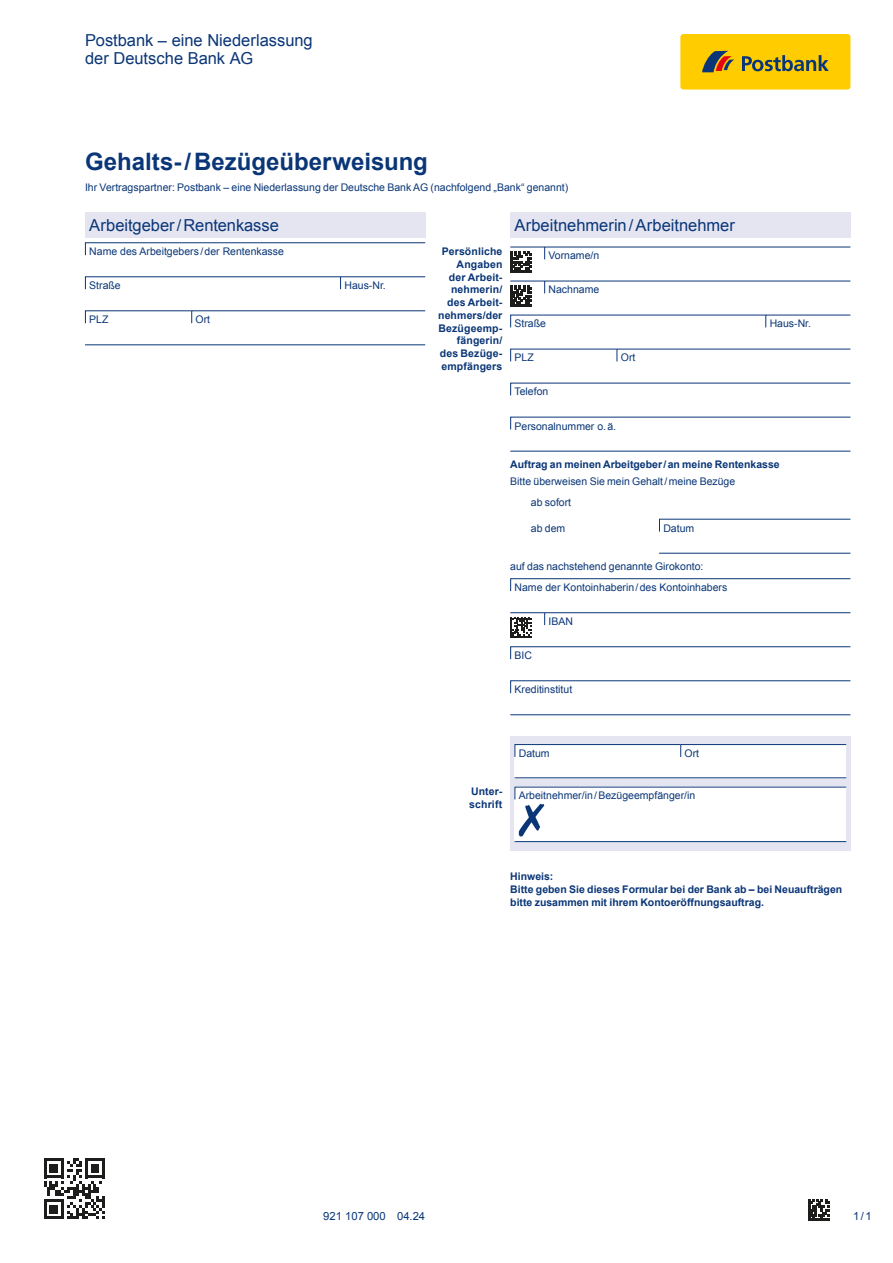
<style>
.page{position:relative;width:893px;height:1263px;background:#fff}
.page>*{position:absolute;margin:0;border:0;box-sizing:border-box;transform-origin:0 0}
.Barrierefreies_Formular_H1_Formularname_{font:700 24px "Arial";color:#0a3677}
.Barrierefreies_Formular_H2_Themenheadlin{font:16.5px "Arial";color:#0a3677}
.Barrierefreies_Formular_p_Kopf{font:16.5px/18px "Arial";color:#0a3677}
.t1{font:11.25px "Arial";color:#0a3677}
.Barrierefreies_Formular_p_Leitwort_PB{font:10.5px "Arial";color:#0a3677}
.Barrierefreies_Formular_p_Copy{font:10.5px "Arial";color:#0a3677}
.Barrierefreies_Formular_Marginaltext{font:700 10.5px/12.8px "Arial";letter-spacing:.015em;color:#0a3677;text-align:right}
.Barrierefreies_Formular_p_Copy-2{font:700 10.5px/12.8px "Arial";color:#0a3677}
.Barrierefreies_Formular_H3_Subline_bold_{font:700 10.5px "Arial";color:#0a3677}
.Barrierefreies_Formular_p_Copy_Ankreuzfe{font:10.5px "Arial";color:#0a3677}
</style>
<div class="page">
<hr style="left:808px;top:1218px;width:21px;height:2px;background:#1d1d1b">
<svg style="left:808px;top:1199px;width:21px;height:19px"></svg>
<svg style="left:44px;top:1158px;width:61px;height:61px"></svg>
<svg style="left:85px;top:242px;width:341px;height:14px"></svg>
<svg style="left:85px;top:310px;width:341px;height:14px"></svg>
<svg style="left:510px;top:348px;width:341px;height:14px"></svg>
<svg style="left:85px;top:276px;width:341px;height:14px"></svg>
<svg style="left:510px;top:314px;width:341px;height:14px"></svg>
<hr style="left:510px;top:281px;width:34px;height:1px;background:#0a3677">
<hr style="left:510px;top:304px;width:21px;height:2px;background:#1d1d1b">
<svg style="left:510px;top:285px;width:21px;height:19px"></svg>
<hr style="left:510px;top:247px;width:34px;height:1px;background:#0a3677">
<hr style="left:510px;top:270px;width:21px;height:2px;background:#1d1d1b">
<svg style="left:510px;top:251px;width:21px;height:19px"></svg>
<svg style="left:544px;top:246px;width:307px;height:14px"></svg>
<svg style="left:544px;top:280px;width:307px;height:14px"></svg>
<svg style="left:510px;top:382px;width:341px;height:14px"></svg>
<svg style="left:510px;top:416px;width:341px;height:14px"></svg>
<hr style="left:85px;top:344px;width:340px;height:1px;background:#0a3677">
<hr style="left:510px;top:451px;width:340px;height:1px;background:#0a3677">
<svg style="left:659px;top:518px;width:192px;height:14px"></svg>
<svg style="left:510px;top:578px;width:341px;height:14px"></svg>
<svg style="left:510px;top:646px;width:341px;height:14px"></svg>
<svg style="left:510px;top:680px;width:341px;height:14px"></svg>
<hr style="left:510px;top:714px;width:340px;height:1px;background:#0a3677">
<hr style="left:659px;top:553px;width:191px;height:1px;background:#0a3677">
<hr style="left:510px;top:612px;width:34px;height:1px;background:#0a3677">
<svg style="left:510px;top:617px;width:21px;height:19px"></svg>
<hr style="left:510px;top:636px;width:21px;height:2px;background:#1d1d1b">
<svg style="left:544px;top:612px;width:307px;height:14px"></svg>
<div style="left:510px;top:736px;width:340px;height:114px;background:#e4e5f1"></div>
<div style="left:514px;top:787px;width:332px;height:55px;background:#fff"></div>
<div style="left:514px;top:744px;width:332px;height:34px;background:#fff"></div>
<svg style="left:514px;top:744px;width:333px;height:13px"></svg>
<svg style="left:514px;top:786px;width:333px;height:50px"></svg>
<hr style="left:514px;top:841px;width:332px;height:1px;background:#0a3677">
<hr style="left:514px;top:777px;width:332px;height:1px;background:#0a3677">
<div style="left:680px;top:34px;width:170px;height:56px;background:#fc0;border-radius:3px"></div>
<svg style="left:742px;top:55px;width:87px;height:16px"></svg>
<svg style="left:702px;top:51px;width:32px;height:21px"></svg>
<div style="left:85px;top:213px;width:340px;height:25px;background:#e4e5f1"></div>
<div style="left:510px;top:213px;width:340px;height:25px;background:#e4e5f1"></div>
<p class="Barrierefreies_Formular_p_Kopf" style="left:85px;top:31px;width:229px">Postbank – eine Niederlassung der Deutsche Bank AG</p>
<h1 class="Barrierefreies_Formular_H1_Formularname_" style="left:85px;top:146px;width:344px">Gehalts-/Bezügeüberweisung</h1>
<p class="Barrierefreies_Formular_p_Copy" style="left:85px;top:181px;width:485px">Ihr Vertragspartner: Postbank – eine Niederlassung der Deutsche Bank AG (nachfolgend „Bank“ genannt)</p>
<h2 class="Barrierefreies_Formular_H2_Themenheadlin" style="left:89px;top:214px;width:191px">Arbeitgeber/Rentenkasse</h2>
<h2 class="Barrierefreies_Formular_H2_Themenheadlin" style="left:514px;top:214px;width:222px">Arbeitnehmerin/Arbeitnehmer</h2>
<p class="Barrierefreies_Formular_p_Leitwort_PB" style="left:89px;top:245px;width:196px">Name des Arbeitgebers /der Rentenkasse</p>
<p class="Barrierefreies_Formular_p_Leitwort_PB" style="left:89px;top:279px;width:33px">Straße</p>
<p class="Barrierefreies_Formular_p_Leitwort_PB" style="left:514px;top:317px;width:33px">Straße</p>
<h3 class="Barrierefreies_Formular_Marginaltext" style="left:438px;top:245px;width:66px">Persönliche<br>Angaben der Arbeit&shy;nehmerin/ des Arbeit&shy;nehmers/der<br>Bezügeemp&shy;fängerin/ des Bezüge&shy;empfängers</h3>
<p class="Barrierefreies_Formular_p_Leitwort_PB" style="left:549px;top:249px;width:52px">Vorname/n</p>
<p class="Barrierefreies_Formular_p_Leitwort_PB" style="left:549px;top:283px;width:52px">Nachname</p>
<p class="Barrierefreies_Formular_p_Leitwort_PB" style="left:344px;top:279px;width:43px">Haus-Nr.</p>
<p class="Barrierefreies_Formular_p_Leitwort_PB" style="left:196px;top:313px;width:16px">Ort</p>
<p class="Barrierefreies_Formular_p_Leitwort_PB" style="left:89px;top:313px;width:21px">PLZ</p>
<p class="Barrierefreies_Formular_p_Leitwort_PB" style="left:621px;top:351px;width:16px">Ort</p>
<p class="Barrierefreies_Formular_p_Leitwort_PB" style="left:514px;top:351px;width:21px">PLZ</p>
<p class="Barrierefreies_Formular_p_Leitwort_PB" style="left:770px;top:317px;width:43px">Haus-Nr.</p>
<p class="Barrierefreies_Formular_p_Leitwort_PB" style="left:514px;top:385px;width:35px">Telefon</p>
<p class="Barrierefreies_Formular_p_Leitwort_PB" style="left:514px;top:419px;width:103px">Personalnummer o.ä.</p>
<h3 class="Barrierefreies_Formular_H3_Subline_bold_" style="left:510px;top:457px;width:271px">Auftrag an meinen Arbeitgeber/an meine Rentenkasse</h3>
<p class="Barrierefreies_Formular_p_Copy" style="left:510px;top:474px;width:226px">Bitte überweisen Sie mein Gehalt/meine Bezüge</p>
<p class="Barrierefreies_Formular_p_Copy_Ankreuzfe" style="left:531px;top:495px;width:42px">ab sofort</p>
<p class="Barrierefreies_Formular_p_Copy_Ankreuzfe" style="left:531px;top:521px;width:36px">ab dem</p>
<p class="Barrierefreies_Formular_p_Leitwort_PB" style="left:663px;top:521px;width:32px">Datum</p>
<p class="Barrierefreies_Formular_p_Copy" style="left:510px;top:559px;width:195px">auf das nachstehend genannte Girokonto:</p>
<p class="Barrierefreies_Formular_p_Leitwort_PB" style="left:514px;top:580px;width:214px">Name der Kontoinhaberin/des Kontoinhabers</p>
<p class="Barrierefreies_Formular_p_Leitwort_PB" style="left:549px;top:614px;width:26px">IBAN</p>
<p class="Barrierefreies_Formular_p_Leitwort_PB" style="left:514px;top:648px;width:19px">BIC</p>
<p class="Barrierefreies_Formular_p_Leitwort_PB" style="left:514px;top:683px;width:59px">Kreditinstitut</p>
<h3 class="Barrierefreies_Formular_Marginaltext" style="left:469px;top:785px;width:35px;text-align:left">Unter&shy;schrift</h3>
<p class="Barrierefreies_Formular_p_Leitwort_PB" style="left:519px;top:746px;width:32px">Datum</p>
<p class="Barrierefreies_Formular_p_Leitwort_PB" style="left:685px;top:746px;width:16px">Ort</p>
<p class="Barrierefreies_Formular_p_Leitwort_PB" style="left:519px;top:789px;width:178px">Arbeitnehmer/in/Bezügeempfänger/in</p>
<h3 class="Barrierefreies_Formular_H3_Subline_bold_" style="left:510px;top:870px;width:45px">Hinweis:</h3>
<p class="Barrierefreies_Formular_p_Copy-2" style="left:510px;top:883px;width:333px">Bitte geben Sie dieses Formular bei der Bank ab – bei Neuaufträgen bitte zusammen mit ihrem Kontoeröffnungsauftrag.</p>
<p class="t1" style="left:323px;top:1209px;width:103px">921 107 000 04.24</p>
<p class="t1" style="left:853px;top:1209px;width:20px">1/1</p>
</div>
